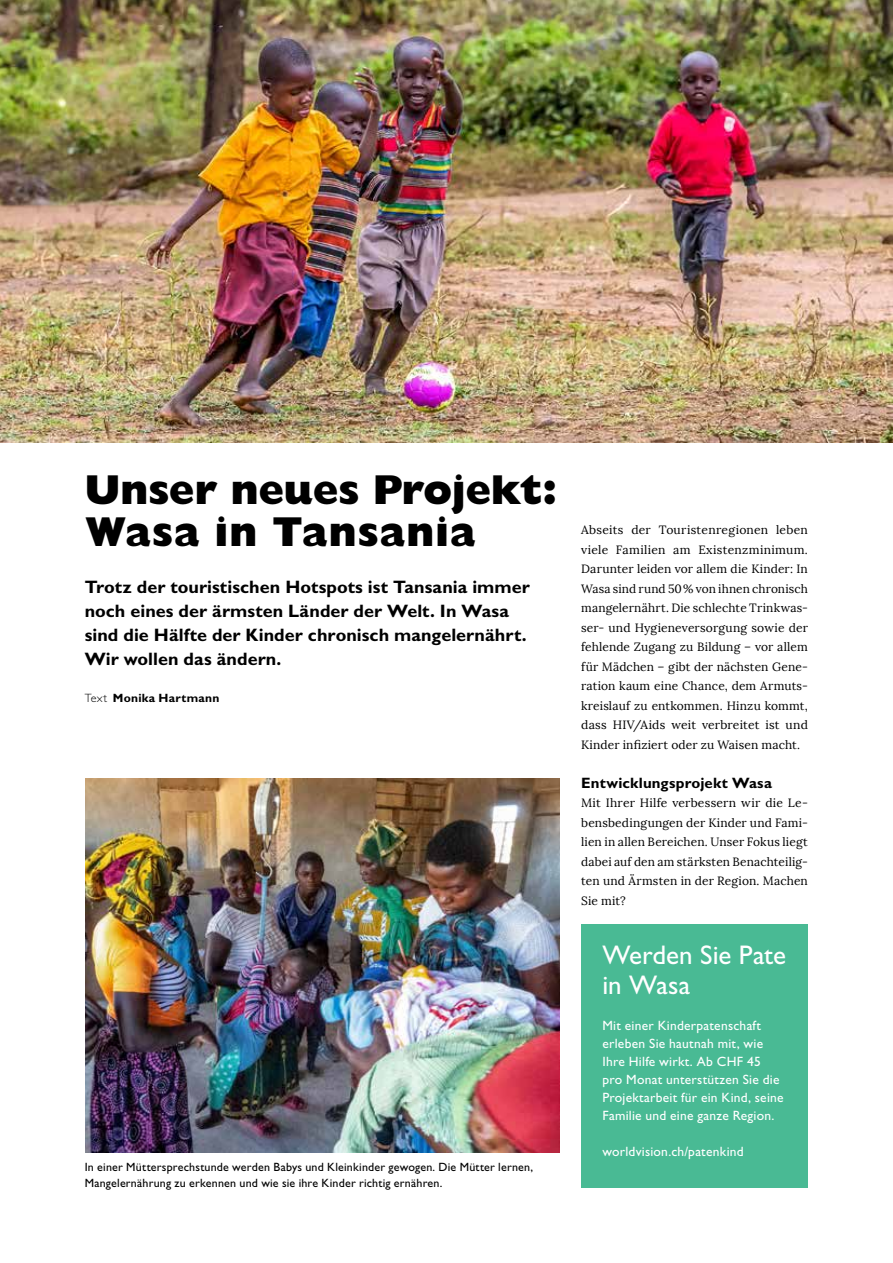
<style>
.page{position:relative;width:893px;height:1263px;background:#fff}
.page>*{position:absolute;margin:0;border:0;box-sizing:border-box;transform-origin:0 0}
.t1{font:800 42px/42px "Gill Sans Std";letter-spacing:-.005em;color:#000}
.t2{font:27px/30px "Gill Sans Std";color:#fff}
.t3{font:700 18px/24px "Gill Sans Std";letter-spacing:.005em;color:#000}
.t4{font:700 15px "Gill Sans Std";letter-spacing:.015em;color:#000}
.t5{font:13.5px/18px "Gill Sans Std";letter-spacing:.02em;color:#fff}
.t6{font:12px/19.5px "Lora";letter-spacing:.01em;color:#000;text-align:justify}
.t7{font:12px/16.5px "Gill Sans Std";letter-spacing:.015em;color:#000}
.t8{font:700 12px "Gill Sans Std";letter-spacing:.025em;color:#000}
.s1{font-weight:300}
</style>
<div class="page">
<img style="left:0;top:0;width:893px;height:443px">
<div style="left:581px;top:924px;width:227px;height:264px;background:#49ba94"></div>
<img style="left:85px;top:778px;width:475px;height:374px">
<h1 class="t1" style="left:85px;top:469px;width:474px">Unser neues Projekt:<br>Wasa in Tansania</h1>
<h3 class="t3" style="left:85px;top:575px;width:447px">Trotz der touristischen Hotspots ist Tansania immer noch eines der ärmsten Länder der Welt. In Wasa sind die Hälfte der Kinder chronisch mangelernährt.<br>Wir wollen das ändern.</h3>
<p class="t8" style="left:85px;top:690px;width:136px"><span class="s1">Text</span> Monika Hartmann</p>
<p class="t7" style="left:85px;top:1159px;width:450px">In einer Müttersprechstunde werden Babys und Kleinkinder gewogen. Die Mütter lernen,<br>Mangelernährung zu erkennen und wie sie ihre Kinder richtig ernähren.</p>
<p class="t6" style="left:581px;top:520px;width:228px">Abseits der Touristenregionen leben viele Familien am Existenzminimum.<br>Darunter leiden vor allem die Kinder: In Wasa sind rund 50% von ihnen chronisch mangelernährt. Die schlechte Trinkwas&shy;ser- und Hygieneversorgung sowie der fehlende Zugang zu Bildung – vor allem für Mädchen – gibt der nächsten Gene&shy;ration kaum eine Chance, dem Armuts&shy;kreislauf zu entkommen. Hinzu kommt, dass HIV/Aids weit verbreitet ist und Kinder infiziert oder zu Waisen macht.</p>
<p class="t4" style="left:581px;top:774px;width:192px">Entwicklungsprojekt Wasa</p>
<p class="t6" style="left:581px;top:793px;width:228px">Mit Ihrer Hilfe verbessern wir die Le&shy;bensbedingungen der Kinder und Fami&shy;lien in allen Bereichen. Unser Fokus liegt dabei auf den am stärksten Benachteilig&shy;ten und Ärmsten in der Region. Machen Sie mit?</p>
<h2 class="t2" style="left:602px;top:940px;width:185px">Werden Sie Pate in Wasa</h2>
<p class="t5" style="left:602px;top:1016px;width:183px">Mit einer Kinderpatenschaft erleben Sie hautnah mit, wie<br>Ihre Hilfe wirkt. Ab CHF 45 pro Monat unterstützen Sie die<br>Projektarbeit für ein Kind, seine<br>Familie und eine ganze Region.</p>
<p class="t5" style="left:602px;top:1142px;width:143px">worldvision.ch/patenkind</p>
</div>
